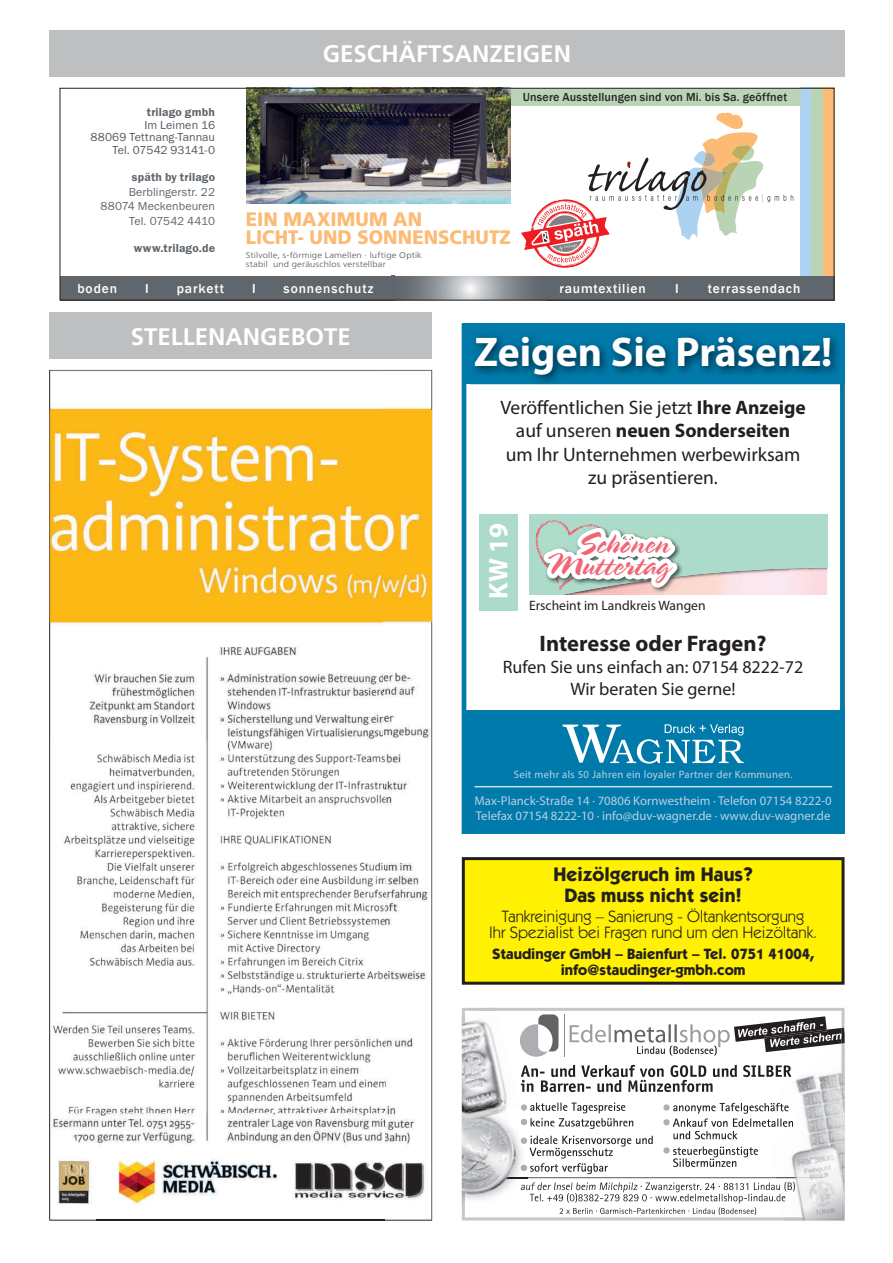
<style>
.page{position:relative;width:893px;height:1263px;background:#fff}
.page>*{position:absolute;margin:0;border:0;box-sizing:border-box;transform-origin:0 0}
.t1{font:700 41.7px "Myriad Pro";color:#fff}
.t2{font:30.9px "Spring LP";color:#f16577}
.t3{font:700 27px "Myriad Pro";color:#fff}
.t4{font:700 24px "Frutiger LT Std";color:#fff}
.t5{font:700 24px "Frutiger";color:#fff}
.t6{font:700 22.5px "Myriad Pro";color:#231f20}
.t7{font:19.5px/23.4px "Myriad Pro";color:#231f20;text-align:center}
.t8{font:700 19.5px/21.5px "ITC Kabel Std";color:#231f20;text-align:center}
.t9{font:900 19.5px/18px "Frutiger";letter-spacing:.005em;color:#fcbb74;scale:.95 1}
.t10{font:18px/21.6px "Myriad Pro";color:#231f20;text-align:center}
.t11{font:16.5px/16px "ITC Kabel Std";color:#231f20;text-align:center}
.t12{font:700 15px/16px "ITC Kabel Std";color:#231f20;text-align:center}
.t13{font:13.65px "Myriad Pro";color:#231f20}
.t14{font:500 13.5px "Franklin Gothic";letter-spacing:.065em;color:#fff}
.t15{font:12.75px/15.3px "Myriad Pro";color:#bad0e3}
.t16{font:12px/12.8px "Franklin Gothic URW Boo";letter-spacing:.005em;color:#55585c;text-align:right}
.t17{font:12px/14.4px "Franklin Gothic URW Boo";letter-spacing:.01em;color:#5f666c;text-align:right}
.t18{font:500 12px "Franklin Gothic";letter-spacing:.015em;color:#282526}
.t19{font:12px "Franklin Gothic URW Dem";letter-spacing:.01em;color:#5f666c}
.t20{font:10.8px "Myriad Pro";letter-spacing:.03em;color:#bad0e3}
.t21{font:300 8.25px/9.8px "Frutiger";letter-spacing:.015em;color:#55585c;scale:1.14 1}
.s1{font-weight:700}
</style>
<div class="page">
<svg style="left:462px;top:1008px;width:382px;height:212px"></svg>
<img style="left:783px;top:1217px;width:41px;height:3px">
<img style="left:803px;top:1215px;width:21px;height:2px">
<img style="left:824px;top:1215px;width:20px;height:5px">
<img style="left:465px;top:1201px;width:33px;height:4px">
<img style="left:465px;top:1128px;width:33px;height:19px">
<img style="left:465px;top:1147px;width:33px;height:54px">
<img style="left:462px;top:1114px;width:3px;height:88px">
<img style="left:483px;top:1177px;width:15px;height:1px">
<img style="left:496px;top:1011px;width:25px;height:89px">
<img style="left:462px;top:1008px;width:34px;height:101px">
<svg style="left:462px;top:1109px;width:3px;height:5px"></svg>
<img style="left:478px;top:1100px;width:20px;height:9px">
<img style="left:465px;top:1109px;width:33px;height:19px">
<svg style="left:498px;top:1014px;width:346px;height:201px"></svg>
<div style="left:463px;top:859px;width:380px;height:124px;background:#fff101"></div>
<div style="left:462px;top:857px;width:382px;height:128px;border:3px solid #231f20"></div>
<img style="left:98px;top:424px;width:286px;height:796px">
<img style="left:49px;top:422px;width:1px;height:798px">
<img style="left:97px;top:1220px;width:288px;height:1px">
<img style="left:50px;top:370px;width:382px;height:54px">
<img style="left:50px;top:423px;width:48px;height:797px">
<img style="left:384px;top:423px;width:48px;height:797px">
<div style="left:60px;top:276px;width:335px;height:24px;background:#5f666c"></div>
<svg style="left:395px;top:276px;width:152px;height:22px;background:#93989d"></svg>
<div style="left:800px;top:88px;width:12px;height:188px;background:#add3f0"></div>
<div style="left:812px;top:88px;width:11px;height:188px;background:#bad5b6"></div>
<div style="left:823px;top:88px;width:11px;height:188px;background:#fcbb76"></div>
<div style="left:547px;top:276px;width:287px;height:24px;background:#5f666c"></div>
<div style="left:510px;top:89px;width:290px;height:17px;background:#b9d5b5"></div>
<svg style="left:521px;top:113px;width:272px;height:155px"></svg>
<img style="left:246px;top:90px;width:265px;height:114px">
<div style="left:60px;top:88px;width:774px;height:212px;border:1px solid #231f20"></div>
<svg style="left:462px;top:384px;width:382px;height:327px"></svg>
<div style="left:462px;top:711px;width:382px;height:123px;background:#007aaa"></div>
<div style="left:462px;top:324px;width:382px;height:60px;background:#007aaa"></div>
<svg style="left:563px;top:724px;width:181px;height:39px"></svg>
<img style="left:470px;top:335px;width:370px;height:51px">
<hr style="left:475px;top:786px;width:357px;height:1px;background:#fff">
<div style="left:479px;top:514px;width:39px;height:96px;background:#addbca"></div>
<svg style="left:529px;top:514px;width:298px;height:81px"></svg>
<div style="left:49px;top:30px;width:795px;height:47px;background:#bebfc1"></div>
<div style="left:49px;top:312px;width:383px;height:47px;background:#bebfc1"></div>
<h3 class="t4" style="left:323px;top:40px;width:250px">GESCHÄFTSANZEIGEN</h3>
<p class="t19" style="left:147px;top:105px;width:70px">trilago gmbh</p>
<p class="t16" style="left:91px;top:118px;width:126px">Im Leimen 16<br>88069 Tettnang-Tannau<br>Tel. 07542 93141-0</p>
<p class="t19" style="left:132px;top:170px;width:85px">späth by trilago</p>
<p class="t17" style="left:101px;top:184px;width:116px">Berblingerstr. 22<br>88074 Meckenbeuren<br>Tel. 07542 4410</p>
<p class="t19" style="left:134px;top:240px;width:83px">www.trilago.de</p>
<p class="t18" style="left:523px;top:89px;width:266px">Unsere Ausstellungen sind von Mi. bis Sa. geöffnet</p>
<h3 class="t9" style="left:246px;top:210px;width:280px">EIN MAXIMUM AN<br>LICHT- UND SONNENSCHUTZ</h3>
<p class="t21" style="left:246px;top:250px;width:156px">Stilvolle, s-förmige Lamellen · luftige Optik stabil und geräuschlos verstellbar</p>
<p class="t14" style="left:77px;top:280px;width:41px">boden</p>
<p class="t14" style="left:145px;top:280px;width:5px">I</p>
<p class="t14" style="left:177px;top:280px;width:49px">parkett</p>
<p class="t14" style="left:252px;top:280px;width:5px">I</p>
<p class="t14" style="left:284px;top:280px;width:91px">sonnenschutz</p>
<p class="t14" style="left:560px;top:280px;width:88px">raumtextilien</p>
<p class="t14" style="left:675px;top:280px;width:5px">I</p>
<p class="t14" style="left:708px;top:280px;width:94px">terrassendach</p>
<h3 class="t5" style="left:131px;top:322px;width:222px">STELLENANGEBOTE</h3>
<h1 class="t1" style="left:474px;top:325px;width:360px">Zeigen Sie Präsenz!</h1>
<h3 class="t7" style="left:500px;top:395px;width:307px">Veröffentlichen Sie jetzt <span class="s1">Ihre Anzeige </span>auf unseren <span class="s1">neuen Sonderseiten </span>um Ihr Unternehmen werbewirksam zu präsentieren.</h3>
<h3 class="t3" style="left:481px;top:599px;width:78px;rotate:-90deg">KW 19</h3>
<h2 class="t2" style="left:578px;top:526px;width:93px">Schönen</h2>
<h2 class="t2" style="left:545px;top:547px;width:125px">Muttertag</h2>
<p class="t13" style="left:529px;top:597px;width:178px">Erscheint im Landkreis Wangen</p>
<h3 class="t6" style="left:540px;top:629px;width:229px">Interesse oder Fragen?</h3>
<h3 class="t10" style="left:503px;top:656px;width:302px">Rufen Sie uns einfach an: 07154 8222-72<br>Wir beraten Sie gerne!</h3>
<p class="t20" style="left:514px;top:768px;width:280px">Seit mehr als 50 Jahren ein loyaler Partner der Kommunen.</p>
<p class="t15" style="left:475px;top:793px;width:359px">Max-Planck-Straße 14 · 70806 Kornwestheim · Telefon 07154 8222-0<br>Telefax 07154 8222-10 · info@duv-wagner.de · www.duv-wagner.de</p>
<h3 class="t8" style="left:553px;top:863px;width:201px">Heizölgeruch im Haus?<br>Das muss nicht sein!</h3>
<p class="t11" style="left:489px;top:909px;width:330px">Tankreinigung – Sanierung - Öltankentsorgung<br>Ihr Spezialist bei Fragen rund um den Heizöltank.</p>
<p class="t12" style="left:492px;top:945px;width:324px">Staudinger GmbH – Baienfurt – Tel. 0751 41004, info@staudinger-gmbh.com</p>
</div>
